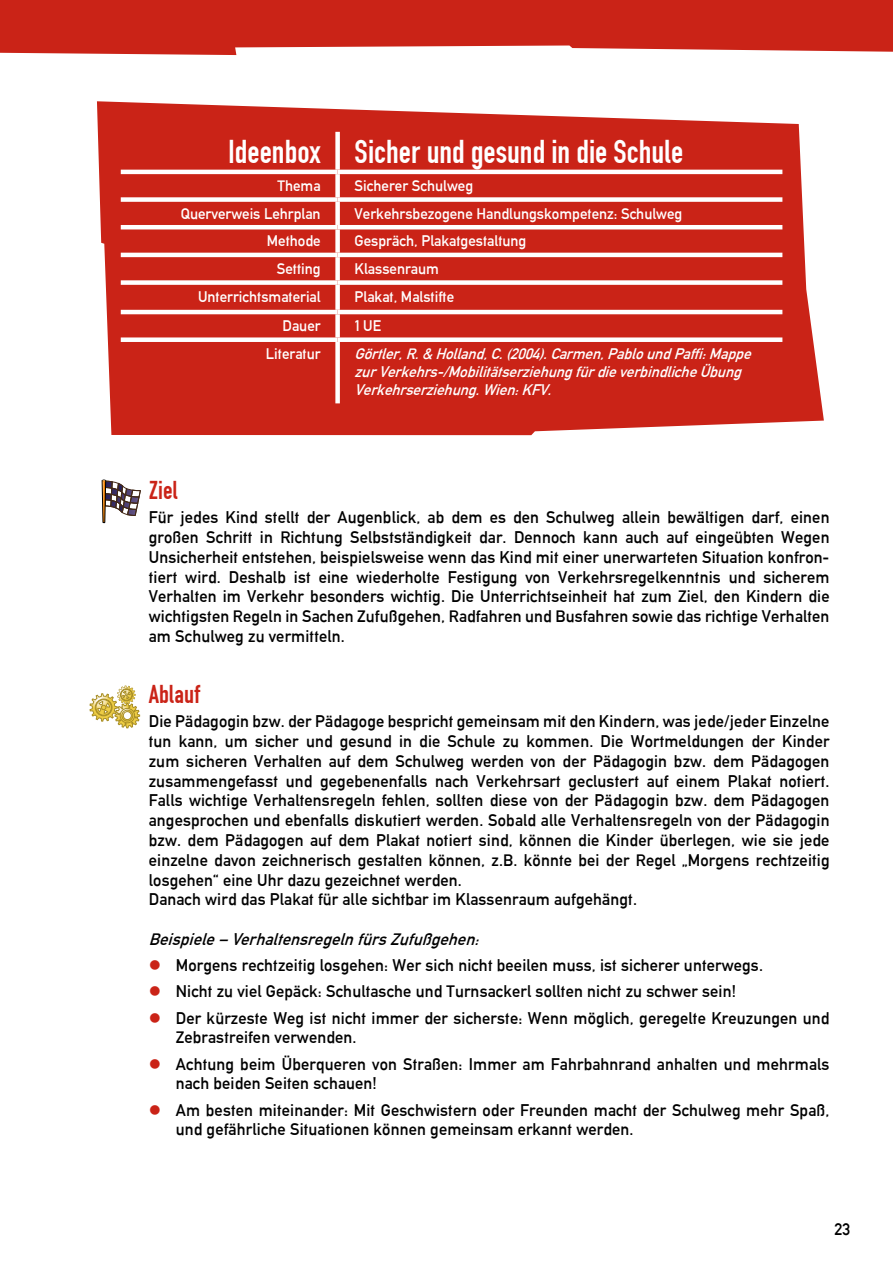
<style>
.page{position:relative;width:893px;height:1263px;background:#fff}
.page>*{position:absolute;margin:0;border:0;box-sizing:border-box;transform-origin:0 0}
.t1{font:34.5px "DIN 1451 Engschrift Regular";color:#fff}
.t2{font:27px "DIN 1451 Engschrift Regular";color:#ca2317}
.t3{font:16.5px/19.8px "Alte DIN1451 Mittelschrift";letter-spacing:.01em;color:#000}
.t4{font:italic 16.5px "Alte DIN1451 Mittelschrift";color:#000}
.t5{font:15px "Alte DIN1451 Mittelschrift";color:#fff}
.t6{font:italic 15px/18px "Alte DIN1451 Mittelschrift";color:#fff}
</style>
<div class="page">
<svg style="left:0;top:0;width:893px;height:55px;background:#cf382d"></svg>
<svg style="left:97px;top:101px;width:727px;height:334px;background:#ce362b"></svg>
<div style="left:335px;top:132px;width:5px;height:38px;background:#fff"></div>
<hr style="left:121px;top:170px;width:217px;height:4px;background:#fff">
<hr style="left:338px;top:170px;width:444px;height:4px;background:#fff">
<div style="left:335px;top:174px;width:5px;height:23px;background:#fff"></div>
<div style="left:121px;top:197px;width:217px;height:5px;background:#fff"></div>
<div style="left:338px;top:197px;width:444px;height:5px;background:#fff"></div>
<div style="left:335px;top:202px;width:5px;height:23px;background:#fff"></div>
<hr style="left:121px;top:225px;width:217px;height:4px;background:#fff">
<hr style="left:338px;top:225px;width:444px;height:4px;background:#fff">
<div style="left:335px;top:229px;width:5px;height:24px;background:#fff"></div>
<hr style="left:121px;top:253px;width:217px;height:4px;background:#fff">
<hr style="left:338px;top:253px;width:444px;height:4px;background:#fff">
<div style="left:335px;top:257px;width:5px;height:23px;background:#fff"></div>
<div style="left:121px;top:280px;width:217px;height:5px;background:#fff"></div>
<div style="left:338px;top:280px;width:444px;height:5px;background:#fff"></div>
<div style="left:335px;top:285px;width:5px;height:25px;background:#fff"></div>
<hr style="left:121px;top:310px;width:217px;height:4px;background:#fff">
<hr style="left:338px;top:310px;width:444px;height:4px;background:#fff">
<div style="left:335px;top:314px;width:5px;height:23px;background:#fff"></div>
<div style="left:121px;top:337px;width:217px;height:5px;background:#fff"></div>
<div style="left:338px;top:337px;width:444px;height:5px;background:#fff"></div>
<div style="left:335px;top:342px;width:5px;height:61px;background:#fff"></div>
<svg style="left:102px;top:479px;width:39px;height:45px"></svg>
<svg style="left:89px;top:685px;width:51px;height:43px"></svg>
<h1 class="t1" style="left:228px;top:132px;width:457px">Ideenbox Sicher und gesund in die Schule</h1>
<p class="t5" style="left:278px;top:177px;width:45px">Thema</p>
<p class="t5" style="left:355px;top:177px;width:120px">Sicherer Schulweg</p>
<p class="t5" style="left:181px;top:204px;width:141px">Querverweis Lehrplan</p>
<p class="t5" style="left:355px;top:204px;width:329px">Verkehrsbezogene Handlungskompetenz: Schulweg</p>
<p class="t5" style="left:267px;top:232px;width:55px">Methode</p>
<p class="t5" style="left:355px;top:232px;width:173px">Gespräch, Plakatgestaltung</p>
<p class="t5" style="left:277px;top:260px;width:45px">Setting</p>
<p class="t5" style="left:355px;top:260px;width:86px">Klassenraum</p>
<p class="t5" style="left:198px;top:287px;width:124px">Unterrichtsmaterial</p>
<p class="t5" style="left:355px;top:287px;width:101px">Plakat, Malstifte</p>
<p class="t5" style="left:283px;top:317px;width:40px">Dauer</p>
<p class="t5" style="left:355px;top:317px;width:28px">1 UE</p>
<p class="t5" style="left:266px;top:345px;width:56px">Literatur</p>
<p class="t6" style="left:355px;top:344px;width:402px">Görtler,R.&amp; Holland,C.(2004).Carmen,PabloundPaffi:Mappe zurVerkehrs-/MobilitätserziehungfürdieverbindlicheÜbung<br>Verkehrserziehung.Wien:KFV.</p>
<h2 class="t2" style="left:149px;top:475px;width:31px">Ziel</h2>
<p class="t3" style="left:149px;top:507px;width:682px;text-align:justify">Für jedes Kind stellt der Augenblick, ab dem es den Schulweg allein bewältigen darf, einen großen Schritt in Richtung Selbstständigkeit dar. Dennoch kann auch auf eingeübten Wegen Unsicherheit entstehen, beispielsweise wenn das Kind mit einer unerwarteten Situation konfron&shy;tiert wird. Deshalb ist eine wiederholte Festigung von Verkehrsregelkenntnis und sicherem Verhalten im Verkehr besonders wichtig. Die Unterrichtseinheit hat zum Ziel, den Kindern die wichtigsten Regeln in Sachen Zufußgehen, Radfahren und Busfahren sowie das richtige Verhalten am Schulweg zu vermitteln.</p>
<h2 class="t2" style="left:149px;top:678px;width:53px">Ablauf</h2>
<p class="t3" style="left:149px;top:711px;width:682px">Die Pädagogin bzw. der Pädagoge bespricht gemeinsam mit den Kindern, was jede/jeder Einzelne tun kann, um sicher und gesund in die Schule zu kommen. Die Wortmeldungen der Kinder zum sicheren Verhalten auf dem Schulweg werden von der Pädagogin bzw. dem Pädagogen zusammengefasst und gegebenenfalls nach Verkehrsart geclustert auf einem Plakat notiert.<br>Falls wichtige Verhaltensregeln fehlen, sollten diese von der Pädagogin bzw. dem Pädagogen angesprochen und ebenfalls diskutiert werden. Sobald alle Verhaltensregeln von der Pädagogin bzw. dem Pädagogen auf dem Plakat notiert sind, können die Kinder überlegen, wie sie jede einzelne davon zeichnerisch gestalten können, z.B. könnte bei der Regel „Morgens rechtzeitig losgehen“ eine Uhr dazu gezeichnet werden.<br>Danach wird das Plakat für alle sichtbar im Klassenraum aufgehängt.</p>
<p class="t4" style="left:149px;top:929px;width:337px">Beispiele–VerhaltensregelnfürsZufußgehen:</p>
<p class="t3" style="left:176px;top:952px;width:655px;line-height:26.2px">Morgens rechtzeitig losgehen: Wer sich nicht beeilen muss, ist sicherer unterwegs.<br>Nicht zu viel Gepäck: Schultasche und Turnsackerl sollten nicht zu schwer sein!<br>Der kürzeste Weg ist nicht immer der sicherste: Wenn möglich, geregelte Kreuzungen und</p>
<p class="t3" style="left:176px;top:1024px;width:655px;line-height:26.2px">Zebrastreifen verwenden.<br>Achtung beim Überqueren von Straßen: Immer am Fahrbahnrand anhalten und mehrmals</p>
<p class="t3" style="left:176px;top:1070px;width:655px;line-height:26.2px">nach beiden Seiten schauen!<br>Am besten miteinander: Mit Geschwistern oder Freunden macht der Schulweg mehr Spaß,</p>
<p class="t3" style="left:176px;top:1119px;width:459px">und gefährliche Situationen können gemeinsam erkannt werden.</p>
<p class="t3" style="left:837px;top:1218px;width:15px">19</p>
<p class="t3" style="left:834px;top:1218px;width:18px">23</p>
</div>
